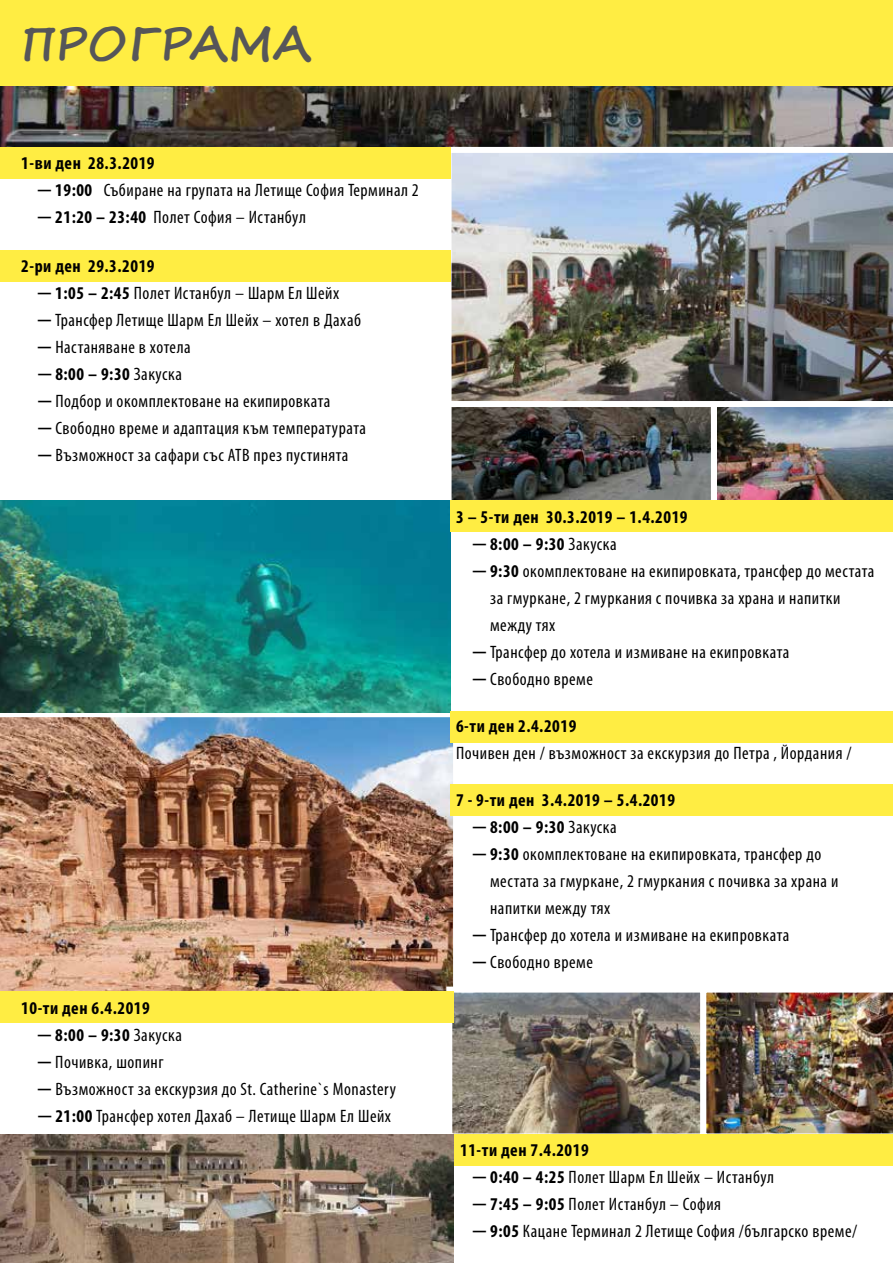
<style>
.page{position:relative;width:893px;height:1263px;background:#fff}
.page>*{position:absolute;margin:0;border:0;box-sizing:border-box;transform-origin:0 0}
.t1{font:700 45px "Segoe Print";color:#565659}
.t2{font:condensed 18px/27px "Myriad Pro";letter-spacing:.03em;color:#000}
.t3{font:700 condensed 18px "Myriad Pro";letter-spacing:.03em;color:#000}
.s1{font-weight:700}
.s2{font-family:"Arial";font-stretch:normal}
.s3{font-family:"Arial";font-weight:400;font-stretch:normal}
.s4{font-weight:400}
</style>
<div class="page">
<img style="left:717px;top:407px;width:176px;height:93px">
<img style="left:453px;top:407px;width:257px;height:93px">
<div style="left:446px;top:300px;width:271px;height:210px;border:6px solid #fff"></div>
<img style="left:0;top:717px;width:459px;height:275px">
<img style="left:0;top:500px;width:450px;height:213px">
<div style="left:450px;top:784px;width:443px;height:31px;background:#ffed43"></div>
<div style="left:450px;top:711px;width:443px;height:31px;background:#ffed43"></div>
<img style="left:0;top:86px;width:893px;height:61px">
<div style="left:0;top:0;width:893px;height:86px;background:#ffed43"></div>
<img style="left:446px;top:153px;width:447px;height:254px">
<img style="left:453px;top:993px;width:246px;height:139px">
<div style="left:446px;top:986px;width:260px;height:153px;border:6px solid #fff"></div>
<div style="left:0;top:251px;width:451px;height:31px;background:#ffed43"></div>
<div style="left:0;top:147px;width:451px;height:31px;background:#ffed43"></div>
<div style="left:450px;top:500px;width:443px;height:32px;background:#ffed43"></div>
<img style="left:700px;top:986px;width:193px;height:148px">
<div style="left:450px;top:1134px;width:443px;height:31px;background:#ffed43"></div>
<div style="left:0;top:992px;width:454px;height:31px;background:#ffed43"></div>
<img style="left:0;top:1134px;width:454px;height:129px">
<h1 class="t1" style="left:21px;top:2px;width:292px">ПРОГРАМА</h1>
<p class="t2" style="left:38px;top:149px;width:382px;text-indent:-17px"><span class="s1">1-ви ден 28.3.2019<br></span><span class="s2">─</span> <span class="s1">19:00</span> Събиране на групата на Летище София Терминал 2 <span class="s2">─</span> <span class="s1">21:20 – 23:40</span> Полет София – Истанбул</p>
<p class="t2" style="left:38px;top:253px;width:329px;text-indent:-17px"><span class="s1">2-ри ден 29.3.2019<br></span><span class="s2">─</span> <span class="s1">1:05 – 2:45</span> Полет Истанбул – Шарм Ел Шейх<br><span class="s2">─</span> Трансфер Летище Шарм Ел Шейх – хотел в Дахаб <span class="s2">─</span> Настаняване в хотела<br><span class="s2">─</span> <span class="s1">8:00 – 9:30</span> Закуска<br><span class="s2">─</span> Подбор и окомплектоване на екипировката<br><span class="s2">─</span> Свободно време и адаптация към температурата <span class="s2">─</span> Възможност за сафари със АТВ през пустинята</p>
<p class="t2" style="left:38px;top:994px;width:359px;text-indent:-17px"><span class="s1">10-ти ден 6.4.2019<br></span><span class="s2">─</span> <span class="s1">8:00 – 9:30</span> Закуска<br><span class="s2">─</span> Почивка, шопинг<br><span class="s2">─</span> Възможност за екскурзия до St. Catherine`s Monastery <span class="s2">─</span> <span class="s1">21:00</span> Трансфер хотел Дахаб – Летище Шарм Ел Шейх</p>
<p class="t3" style="left:456px;top:506px;width:233px">3 – 5-ти ден 30.3.2019 – 1.4.2019</p>
<p class="t3" style="left:473px;top:533px;width:145px"><span class="s3">─</span> 8:00 – 9:30 <span class="s4">Закуска</span></p>
<p class="t2" style="left:473px;top:558px;width:403px"><span class="s2">─</span> <span class="s1">9:30</span> окомплектоване на екипировката, трансфер до местата</p>
<p class="t2" style="left:490px;top:585px;width:352px">за гмуркане, 2 гмуркания с почивка за храна и напитки</p>
<p class="t2" style="left:490px;top:612px;width:67px">между тях</p>
<p class="t2" style="left:473px;top:639px;width:318px"><span class="s2">─</span> Трансфер до хотела и измиване на екипровката</p>
<p class="t2" style="left:473px;top:666px;width:121px"><span class="s2">─</span> Свободно време</p>
<p class="t3" style="left:456px;top:715px;width:122px">6-ти ден 2.4.2019</p>
<p class="t2" style="left:456px;top:739px;width:397px">Почивен ден / възможност за екскурзия до Петра , Йордания /</p>
<p class="t3" style="left:456px;top:789px;width:220px">7 - 9-ти ден 3.4.2019 – 5.4.2019</p>
<p class="t3" style="left:473px;top:816px;width:145px"><span class="s3">─</span> 8:00 – 9:30 <span class="s4">Закуска</span></p>
<p class="t2" style="left:473px;top:840px;width:350px"><span class="s2">─</span> <span class="s1">9:30</span> окомплектоване на екипировката, трансфер до</p>
<p class="t2" style="left:490px;top:867px;width:350px">местата за гмуркане, 2 гмуркания с почивка за храна и</p>
<p class="t2" style="left:490px;top:894px;width:122px">напитки между тях</p>
<p class="t2" style="left:473px;top:921px;width:318px"><span class="s2">─</span> Трансфер до хотела и измиване на екипровката</p>
<p class="t2" style="left:473px;top:948px;width:121px"><span class="s2">─</span> Свободно време</p>
<p class="t2" style="left:473px;top:1136px;width:385px;text-indent:-13px"><span class="s1">11-ти ден 7.4.2019<br></span><span class="s2">─</span> <span class="s1">0:40 – 4:25</span> Полет Шарм Ел Шейх – Истанбул<br><span class="s2">─</span> <span class="s1">7:45 – 9:05</span> Полет Истанбул – София<br><span class="s2">─</span> <span class="s1">9:05</span> Кацане Терминал 2 Летище София /българско време/</p>
</div>
